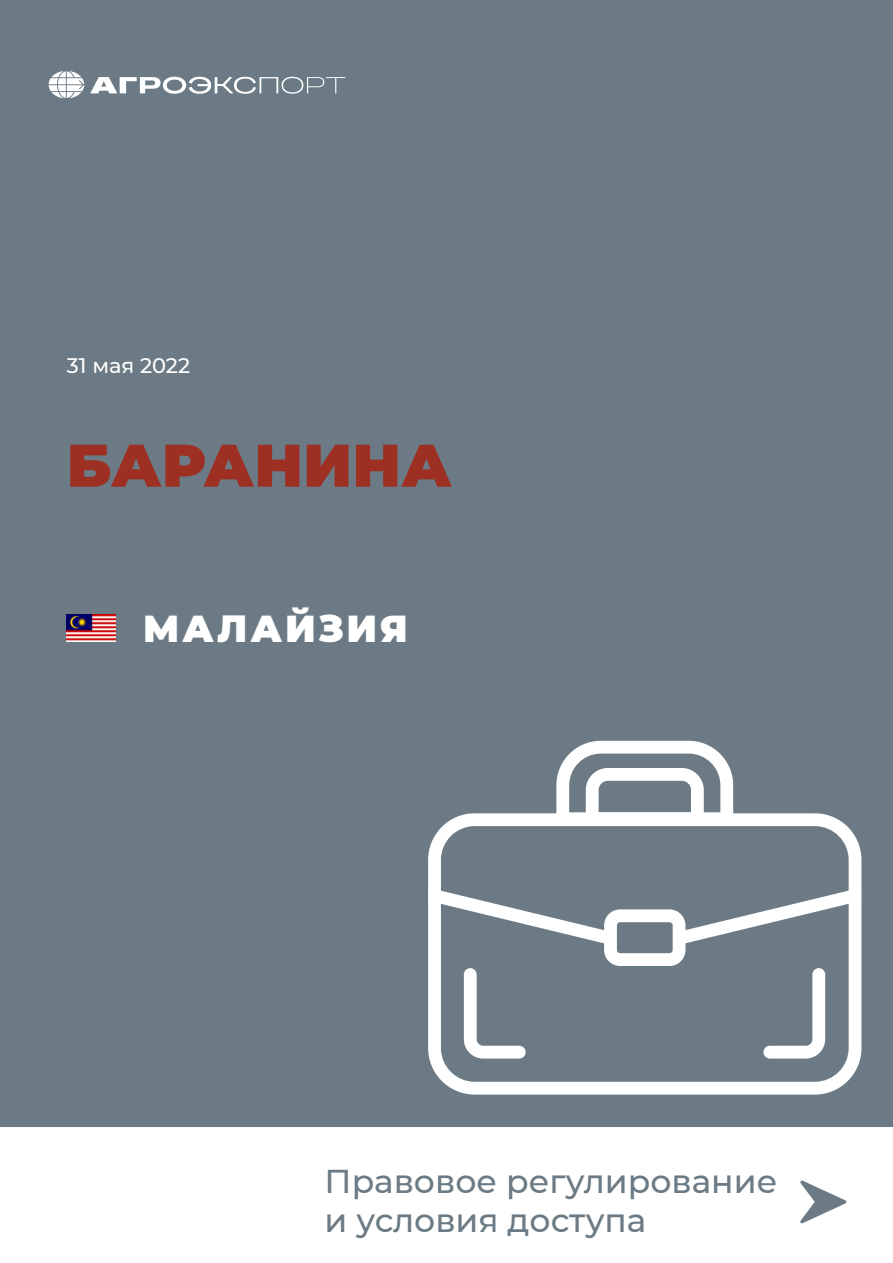
<style>
.page{position:relative;width:893px;height:1263px;background:#fff}
.page>*{position:absolute;margin:0;border:0;box-sizing:border-box;transform-origin:0 0}
.t1{font:900 60px "Montserrat";color:#9d2f23}
.t2{font:900 37.5px "Montserrat";letter-spacing:.075em;color:#fff}
.t3{font:500 33px/39.6px "Montserrat";color:#6b7a84}
.t4{font:500 21px "Montserrat";color:#fff}
</style>
<div class="page">
<div style="left:0;top:0;width:893px;height:1126px;background:#6b7a84"></div>
<svg style="left:90px;top:77px;width:255px;height:17px"></svg>
<svg style="left:49px;top:71px;width:35px;height:27px"></svg>
<svg style="left:800px;top:1180px;width:46px;height:43px"></svg>
<svg style="left:428px;top:813px;width:433px;height:281px"></svg>
<svg style="left:556px;top:741px;width:177px;height:84px"></svg>
<svg style="left:428px;top:889px;width:434px;height:169px"></svg>
<img style="left:67px;top:615px;width:49px;height:26px">
<p class="t4" style="left:67px;top:350px;width:125px">31 мая 2022</p>
<h1 class="t1" style="left:67px;top:420px;width:387px">БАРАНИНА</h1>
<p class="t2" style="left:143px;top:601px;width:266px">МАЛАЙЗИЯ</p>
<p class="t3" style="left:325px;top:1160px;width:454px">Правовое регулирование и условия доступа</p>
</div>
